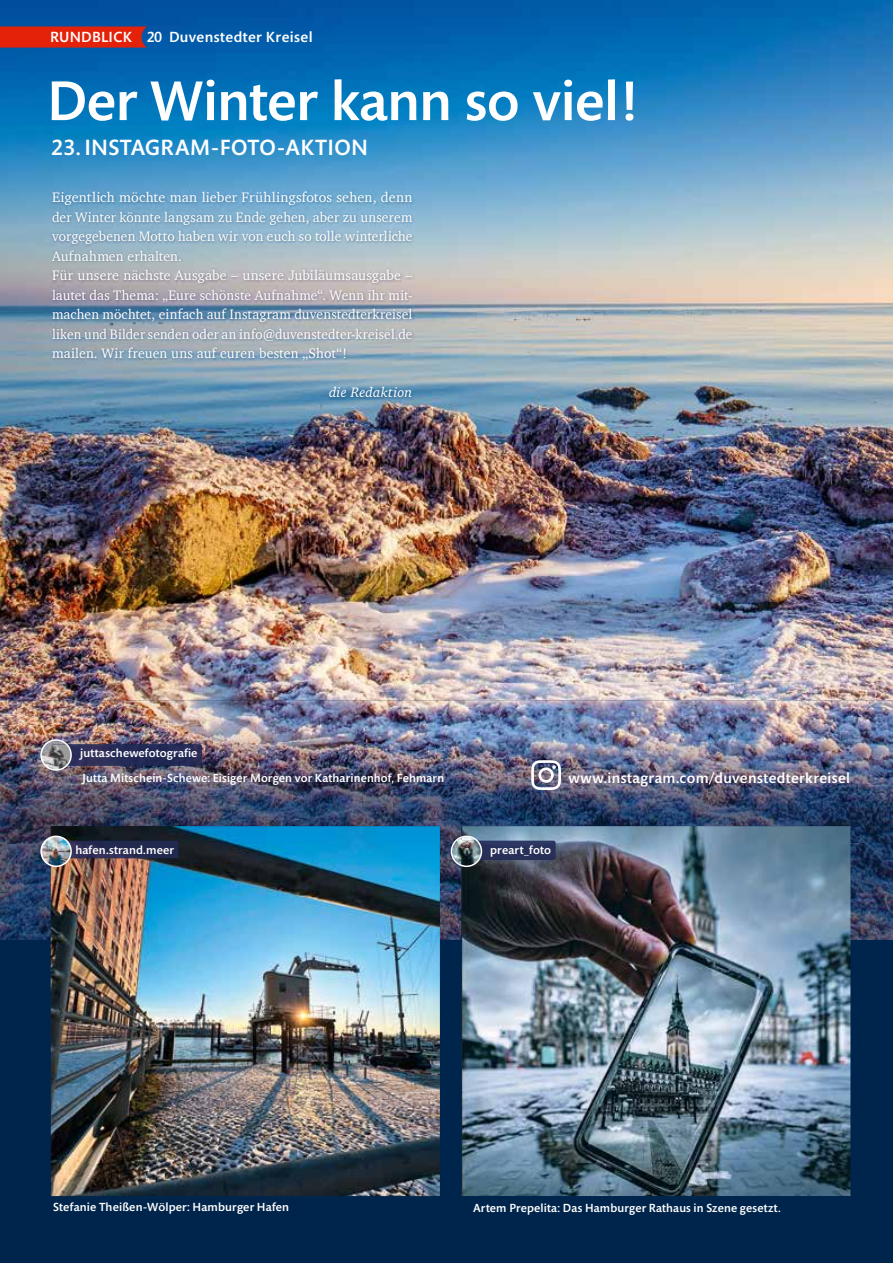
<style>
.page{position:relative;width:893px;height:1263px;background:#00254c}
.page>*{position:absolute;margin:0;border:0;box-sizing:border-box;transform-origin:0 0}
.t1{font:500 57px "Mundo Sans Std";letter-spacing:-.005em;color:#fff}
.t2{font:500 22.5px "Mundo Sans Std";letter-spacing:.015em;color:#fff}
.t3{font:500 15px "Mundo Sans Std";letter-spacing:.03em;color:#fff}
.t4{font:14.1px/19.5px "Charter";letter-spacing:.01em;color:#fff}
.t5{font:italic 14.1px "Charter BT";letter-spacing:.015em;color:#fff}
.t6{font:500 12px "Mundo Sans Std";letter-spacing:.015em;color:#fff}
</style>
<div class="page">
<img style="left:0;top:0;width:893px;height:844px">
<img style="left:0;top:844px;width:51px;height:96px">
<img style="left:440px;top:844px;width:21px;height:96px">
<img style="left:850px;top:844px;width:43px;height:96px">
<img style="left:51px;top:826px;width:389px;height:370px">
<img style="left:461px;top:826px;width:389px;height:370px">
<img style="left:72px;top:841px;width:106px;height:17px">
<svg style="left:40px;top:836px;width:32px;height:31px"></svg>
<svg style="left:531px;top:760px;width:30px;height:30px"></svg>
<img style="left:72px;top:744px;width:130px;height:21px">
<svg style="left:40px;top:739px;width:32px;height:32px"></svg>
<img style="left:482px;top:841px;width:73px;height:19px">
<svg style="left:451px;top:836px;width:31px;height:31px"></svg>
<img style="left:51px;top:191px;width:363px;height:209px">
<svg style="left:0;top:27px;width:147px;height:21px;background:#d92411"></svg>
<p class="t3" style="left:50px;top:29px;width:264px">RUNDBLICK 20 Duvenstedter Kreisel</p>
<h1 class="t1" style="left:47px;top:70px;width:592px">Der Winter kann so viel!</h1>
<h2 class="t2" style="left:51px;top:135px;width:318px">23. INSTAGRAM-FOTO-AKTION</h2>
<p class="t4" style="left:52px;top:187px;width:362px">Eigentlich möchte man lieber Frühlingsfotos sehen, denn der Winter könnte langsam zu Ende gehen, aber zu unserem vorgegebenen Motto haben wir von euch so tolle winterliche Aufnahmen erhalten.<br>Für unsere nächste Ausgabe – unsere Jubiläumsausgabe – lautet das Thema: „Eure schönste Aufnahme“. Wenn ihr mit&shy;machen möchtet, einfach auf Instagram duvenstedterkreisel liken und Bilder senden oder an info@duven stedter-kreisel.de mailen. Wir freuen uns auf euren besten „Shot“!</p>
<p class="t5" style="left:329px;top:383px;width:85px">die Redaktion</p>
<p class="t6" style="left:80px;top:747px;width:119px">juttaschewefotografie</p>
<p class="t6" style="left:83px;top:772px;width:363px">Jutta Mitschein-Schewe: Eisiger Morgen vor Katharinenhof, Fehmarn</p>
<p class="t3" style="left:568px;top:770px;width:283px">www.instagram.com/duvenstedterkreisel</p>
<p class="t6" style="left:75px;top:843px;width:100px">hafen.strand.meer</p>
<p class="t6" style="left:53px;top:1200px;width:238px">Stefanie Theißen-Wölper: Hamburger Hafen</p>
<p class="t6" style="left:490px;top:844px;width:62px">preart_foto</p>
<p class="t6" style="left:473px;top:1201px;width:309px">Artem Prepelita: Das Hamburger Rathaus in Szene gesetzt.</p>
</div>
